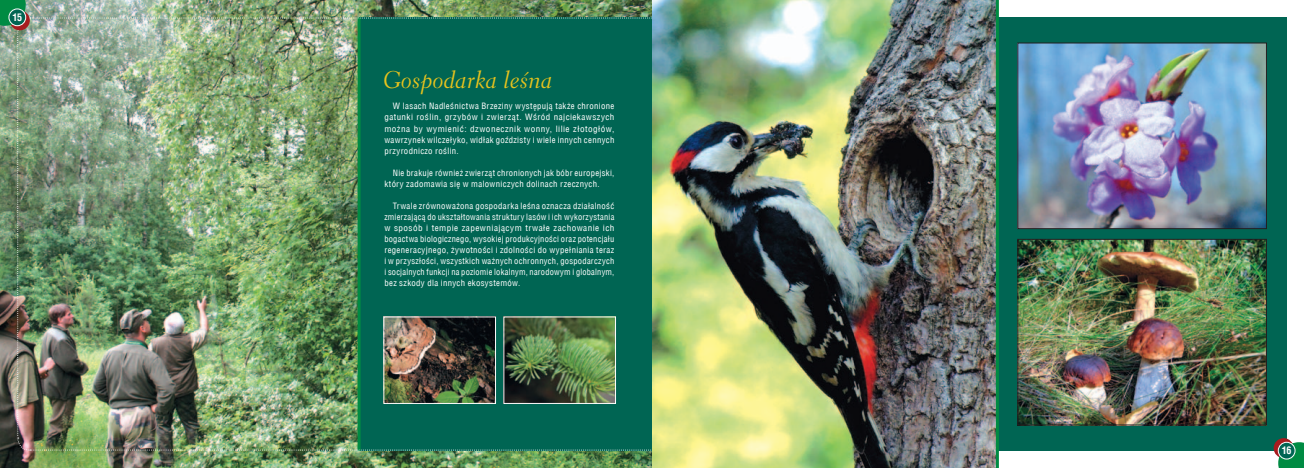
<style>
.page{position:relative;width:1304px;height:468px;background:#fff}
.page>*{position:absolute;margin:0;border:0;box-sizing:border-box;transform-origin:0 0}
.t1{font:24px "Transit 521 PL Cursive";color:#e8c31d}
.t2{font:700 10px "Switzerland Condensed";color:#fff}
.t3{font:8.5px/11.1px "Switzerland Condensed";letter-spacing:.035em;color:#fff;text-align:justify}
</style>
<div class="page">
<img style="left:0;top:0;width:996px;height:468px">
<div style="left:996px;top:18px;width:291px;height:432px;background:#006553"></div>
<svg style="left:1274px;top:438px;width:20px;height:20px"></svg>
<svg style="left:1278px;top:442px;width:26px;height:26px"></svg>
<img style="left:0;top:0;width:946px;height:451px">
<div style="left:1278px;top:442px;width:17px;height:17px;background:#006553;border-radius:50%"></div>
<div style="left:1278px;top:442px;width:17px;height:17px;border:1px solid #fff;border-radius:50%"></div>
<div style="left:9px;top:9px;width:17px;height:17px;background:#006553;border-radius:50%"></div>
<div style="left:8px;top:8px;width:18px;height:18px;border:1px solid #fff;border-radius:50%"></div>
<hr style="left:996px;top:0;width:3px;height:468px;background:#008b43">
<img style="left:1018px;top:241px;width:248px;height:185px">
<div style="left:1017px;top:239px;width:250px;height:186px;border:1px solid #231f20"></div>
<img style="left:1019px;top:44px;width:246px;height:183px">
<div style="left:1017px;top:42px;width:250px;height:187px;border:1px solid #231f20"></div>
<img style="left:385px;top:318px;width:109px;height:84px">
<div style="left:383px;top:316px;width:113px;height:88px;border:1px solid #fff"></div>
<img style="left:505px;top:318px;width:109px;height:84px">
<div style="left:503px;top:316px;width:113px;height:88px;border:1px solid #fff"></div>
<p class="t2" style="left:12px;top:11px;width:11px">15</p>
<h1 class="t1" style="left:383px;top:65px;width:171px">Gospodarka leśna</h1>
<p class="t3" style="left:384px;top:101px;width:232px;text-indent:9px">W lasach Nadleśnictwa Brzeziny występują także chronione gatunki roślin, grzybów i zwierząt. Wśród najciekawszych można by wymienić: dzwonecznik wonny, lilie złotogłów, wawrzynek wilczełyko, widłak goździsty i wiele innych cennych przyrodniczo roślin.</p>
<p class="t3" style="left:384px;top:167px;width:232px;text-indent:9px">Nie brakuje również zwierząt chronionych jak bóbr europejski, który zadomawia się w malowniczych dolinach rzecznych.</p>
<p class="t3" style="left:384px;top:200px;width:231px;text-indent:9px">Trwale zrównoważona gospodarka leśna oznacza działalność zmierzającą do ukształtowania struktury lasów i ich wykorzystania w sposób i tempie zapewniającym trwałe zachowanie ich bogactwa biologicznego, wysokiej produkcyjności oraz potencjału regeneracyjnego, żywotności i zdolności do wypełniania teraz i w przyszłości, wszystkich ważnych ochronnych, gospodarczych i socjalnych funkcji na poziomie lokalnym, narodowym i globalnym, bez szkody dla innych ekosystemów.</p>
<p class="t2" style="left:1282px;top:444px;width:11px">16</p>
</div>
